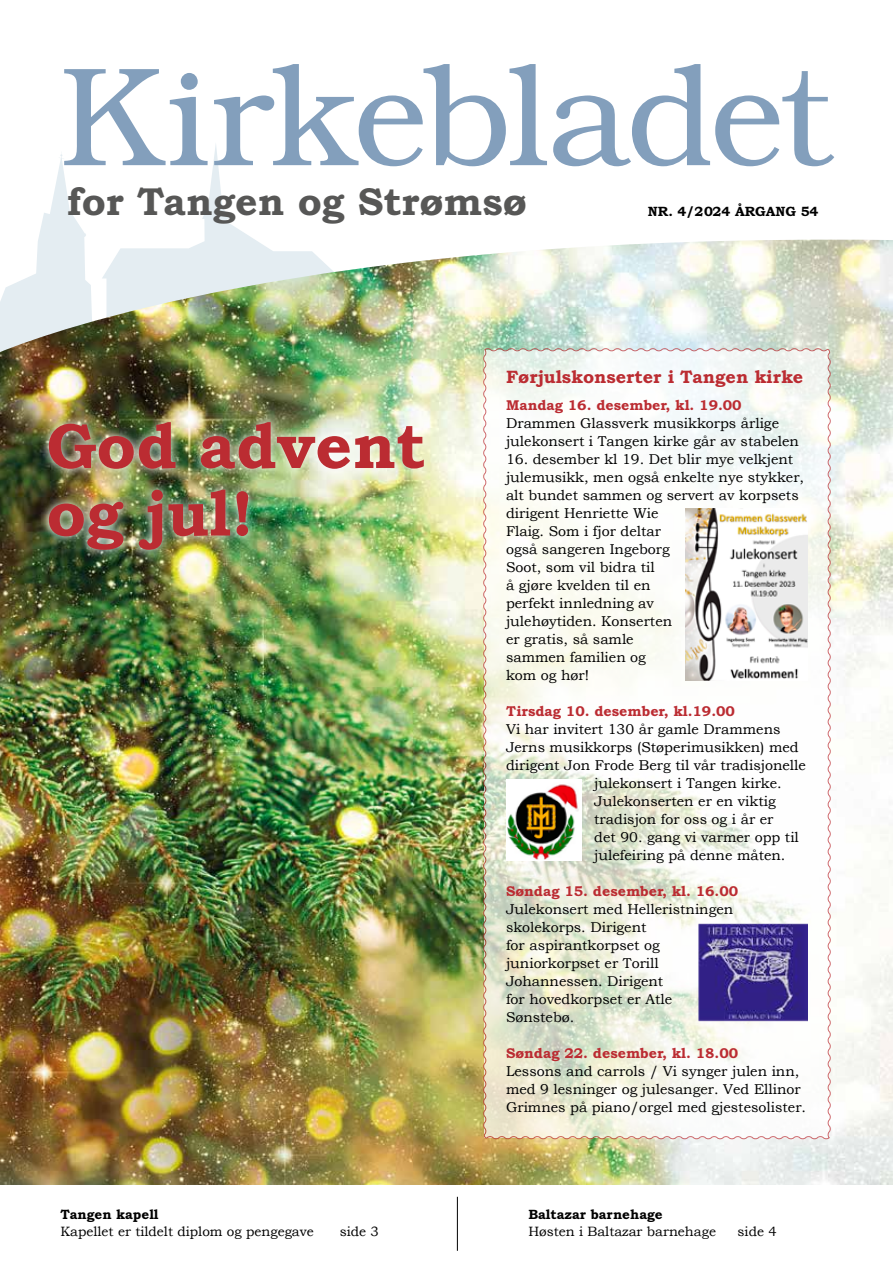
<style>
.page{position:relative;width:893px;height:1263px;background:#fff}
.page>*{position:absolute;margin:0;border:0;box-sizing:border-box;transform-origin:0 0}
.t1{font:700 64.05px/67.5px "Bookman Old Style Std";color:#bb2c32}
.t2{font:700 39px "Bookman Old Style Std";color:#575756}
.t3{font:700 18px "Bookman Old Style Std";color:#bb2c32}
.t4{font:14.25px/18px "Bookman Old Style";color:#000}
.t5{font:700 14.25px "Bookman Old Style Std";color:#bb2c32}
.t6{font:13.5px "Bookman Old Style";color:#000}
.t7{font:700 13.5px "Bookman Old Style Std";color:#000}
</style>
<div class="page">
<svg style="left:202px;top:166px;width:53px;height:74px"></svg>
<svg style="left:38px;top:154px;width:48px;height:86px"></svg>
<img style="left:0;top:240px;width:893px;height:945px">
<svg style="left:482px;top:347px;width:350px;height:793px"></svg>
<img style="left:685px;top:509px;width:123px;height:172px">
<img style="left:506px;top:779px;width:75px;height:81px">
<img style="left:699px;top:924px;width:109px;height:98px">
<svg style="left:64px;top:64px;width:770px;height:102px"></svg>
<hr style="left:457px;top:1197px;width:1px;height:54px;background:#000">
<img style="left:40px;top:413px;width:393px;height:147px">
<h2 class="t2" style="left:67px;top:179px;width:462px">for Tangen og Strømsø</h2>
<p class="t7" style="left:648px;top:203px;width:172px">NR. 4/2024 ÅRGANG 54</p>
<h1 class="t1" style="left:47px;top:411px;width:380px">God advent og jul!</h1>
<p class="t7" style="left:61px;top:1206px;width:99px">Tangen kapell</p>
<p class="t6" style="left:61px;top:1222px;width:255px">Kapellet er tildelt diplom og pengegave</p>
<p class="t6" style="left:340px;top:1222px;width:41px">side 3</p>
<p class="t3" style="left:506px;top:366px;width:299px">Førjulskonserter i Tangen kirke</p>
<p class="t5" style="left:506px;top:396px;width:237px">Mandag 16. desember, kl. 19.00</p>
<p class="t4" style="left:506px;top:414px;width:294px">Drammen Glassverk musikkorps årlige julekonsert i Tangen kirke går av stabelen</p>
<p class="t4" style="left:506px;top:450px;width:300px">16. desember kl 19. Det blir mye velkjent julemusikk, men også enkelte nye stykker, alt bundet sammen og servert av korpsets dirigent Henriette Wie<br>Flaig. Som i fjor deltar<br>også sangeren Ingeborg<br>Soot, som vil bidra til<br>å gjøre kvelden til en<br>perfekt innledning av<br>julehøytiden. Konserten<br>er gratis, så samle<br>sammen familien og<br>kom og hør!</p>
<p class="t5" style="left:506px;top:702px;width:230px">Tirsdag 10. desember, kl.19.00</p>
<p class="t4" style="left:506px;top:720px;width:276px">Vi har invitert 130 år gamle Drammens</p>
<p class="t4" style="left:506px;top:738px;width:294px">Jerns musikkorps (Støperimusikken) med</p>
<p class="t4" style="left:506px;top:756px;width:301px">dirigent Jon Frode Berg til vår tradisjonelle</p>
<p class="t4" style="left:594px;top:774px;width:189px">julekonsert i Tangen kirke.</p>
<p class="t4" style="left:594px;top:792px;width:183px">Julekonserten er en viktig</p>
<p class="t4" style="left:594px;top:810px;width:181px">tradisjon for oss og i år er</p>
<p class="t4" style="left:594px;top:828px;width:206px">det 90. gang vi varmer opp til</p>
<p class="t4" style="left:594px;top:846px;width:193px">julefeiring på denne måten.</p>
<p class="t5" style="left:506px;top:882px;width:234px">Søndag 15. desember, kl. 16.00</p>
<p class="t4" style="left:506px;top:900px;width:229px">Julekonsert med Helleristningen skolekorps. Dirigent<br>for aspirantkorpset og juniorkorpset er Torill<br>Johannessen. Dirigent<br>for hovedkorpset er Atle<br>Sønstebø.</p>
<p class="t5" style="left:506px;top:1044px;width:234px">Søndag 22. desember, kl. 18.00</p>
<p class="t4" style="left:506px;top:1062px;width:302px">Lessons and carrols / Vi synger julen inn, med 9 lesninger og julesanger. Ved Ellinor<br>Grimnes på piano/orgel med gjestesolister.</p>
<p class="t7" style="left:528px;top:1206px;width:136px">Baltazar barnehage</p>
<p class="t6" style="left:528px;top:1222px;width:189px">Høsten i Baltazar barnehage</p>
<p class="t6" style="left:738px;top:1222px;width:41px">side 4</p>
</div>
